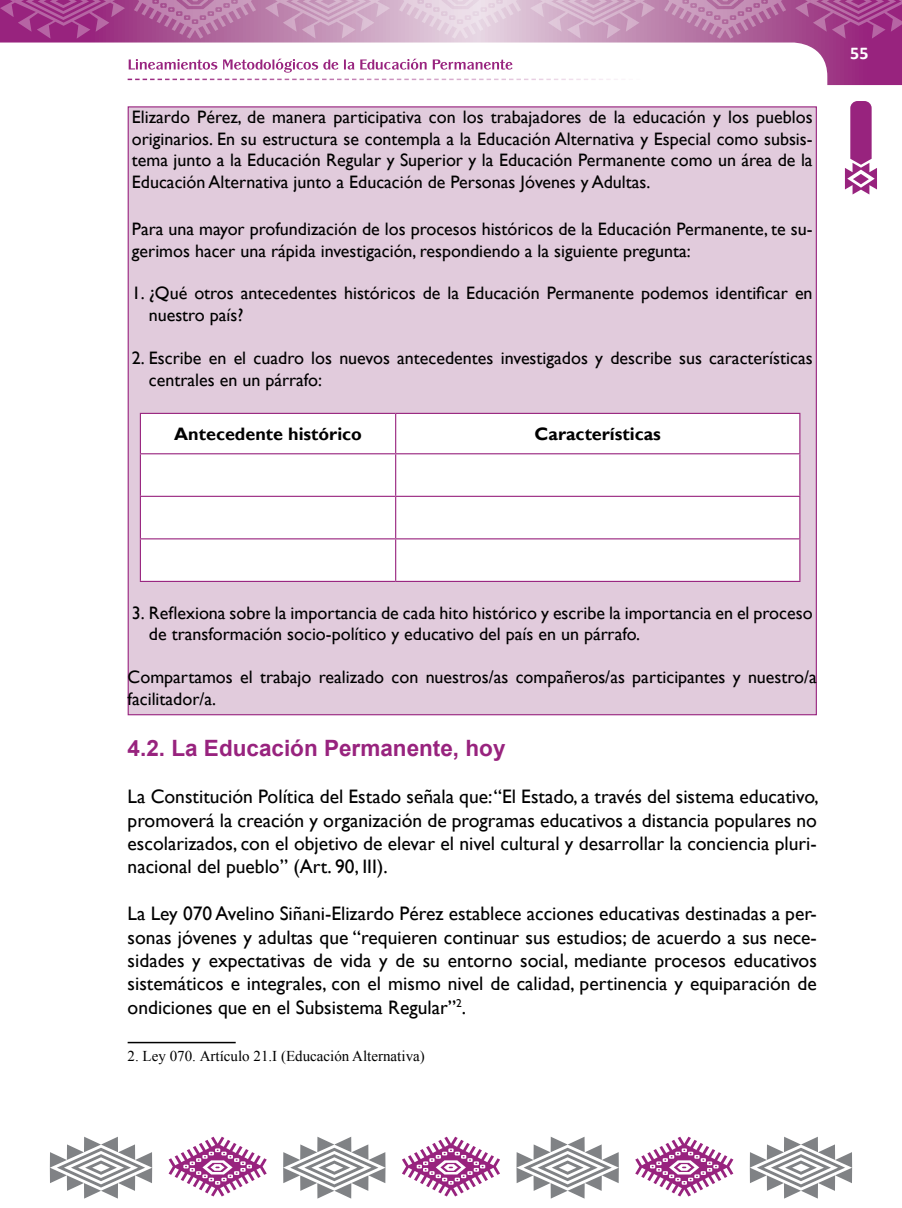
<style>
.page{position:relative;width:902px;height:1208px;background:#fff}
.page>*{position:absolute;margin:0;border:0;box-sizing:border-box;transform-origin:0 0}
.t1{font:700 22.5px "Arial";color:#98237e}
.t2{font:19.5px/23.4px "Gill Sans";color:#000;text-align:justify}
.t3{font:18px/21.6px "Gill Sans";color:#000}
.t4{font:700 18px "Gill Sans";color:#000}
.t5{font:700 18px "Calibri";color:#fff}
.t6{font:15px "Times New Roman";color:#000}
</style>
<div class="page">
<svg style="left:0;top:0;width:901px;height:85px"></svg>
<svg style="left:128px;top:79px;width:684px;height:1px"></svg>
<svg style="left:168px;top:1136px;width:99px;height:60px"></svg>
<svg style="left:402px;top:1136px;width:98px;height:60px"></svg>
<svg style="left:635px;top:1136px;width:98px;height:60px"></svg>
<svg style="left:283px;top:1136px;width:102px;height:62px"></svg>
<svg style="left:50px;top:1136px;width:102px;height:62px"></svg>
<svg style="left:516px;top:1136px;width:102px;height:62px"></svg>
<svg style="left:749px;top:1136px;width:103px;height:62px"></svg>
<svg style="left:399px;top:0;width:122px;height:39px;background:#e3cede"></svg>
<svg style="left:664px;top:0;width:122px;height:39px;background:#b879a7"></svg>
<svg style="left:134px;top:0;width:122px;height:39px;background:#b46ea2"></svg>
<svg style="left:530px;top:0;width:125px;height:39px;background:#cfa8c4"></svg>
<svg style="left:795px;top:0;width:106px;height:39px;background:#a5448e"></svg>
<svg style="left:0;top:0;width:125px;height:39px;background:#a13889"></svg>
<svg style="left:265px;top:0;width:125px;height:39px;background:#ca9ebe"></svg>
<svg style="left:129px;top:59px;width:383px;height:14px"></svg>
<div style="left:128px;top:106px;width:688px;height:609px;background:#e1cbdc;border:1px solid #98237e"></div>
<svg style="left:844px;top:101px;width:32px;height:93px"></svg>
<div style="left:141px;top:414px;width:658px;height:167px;background:#fff"></div>
<hr style="left:140px;top:414px;width:1px;height:39px;background:#98237e">
<hr style="left:140px;top:454px;width:1px;height:42px;background:#98237e">
<hr style="left:140px;top:497px;width:1px;height:41px;background:#98237e">
<hr style="left:140px;top:539px;width:1px;height:42px;background:#98237e">
<hr style="left:140px;top:413px;width:255px;height:1px;background:#98237e">
<hr style="left:395px;top:413px;width:405px;height:1px;background:#98237e">
<hr style="left:395px;top:414px;width:1px;height:39px;background:#98237e">
<hr style="left:799px;top:414px;width:1px;height:39px;background:#98237e">
<hr style="left:395px;top:454px;width:1px;height:42px;background:#98237e">
<hr style="left:799px;top:454px;width:1px;height:42px;background:#98237e">
<hr style="left:395px;top:497px;width:1px;height:41px;background:#98237e">
<hr style="left:799px;top:497px;width:1px;height:41px;background:#98237e">
<hr style="left:395px;top:539px;width:1px;height:42px;background:#98237e">
<hr style="left:799px;top:539px;width:1px;height:42px;background:#98237e">
<hr style="left:140px;top:453px;width:255px;height:1px;background:#98237e">
<hr style="left:395px;top:453px;width:405px;height:1px;background:#98237e">
<hr style="left:140px;top:496px;width:255px;height:1px;background:#98237e">
<hr style="left:395px;top:496px;width:405px;height:1px;background:#98237e">
<hr style="left:140px;top:538px;width:255px;height:1px;background:#98237e">
<hr style="left:395px;top:538px;width:405px;height:1px;background:#98237e">
<hr style="left:140px;top:581px;width:255px;height:1px;background:#98237e">
<hr style="left:395px;top:581px;width:405px;height:1px;background:#98237e">
<hr style="left:128px;top:1041px;width:108px;height:2px;background:#000">
<p class="t3" style="left:132px;top:106px;width:682px;text-align:justify">Elizardo Pérez, de manera participativa con los trabajadores de la educación y los pueblos originarios. En su estructura se contempla a la Educación Alternativa y Especial como subsis&shy;tema junto a la Educación Regular y Superior y la Educación Permanente como un área de la Educación Alternativa junto a Educación de Personas Jóvenes y Adultas.</p>
<p class="t3" style="left:132px;top:218px;width:682px">Para una mayor profundización de los procesos históricos de la Educación Permanente, te su&shy;gerimos hacer una rápida investigación, respondiendo a la siguiente pregunta:</p>
<p class="t3" style="left:149px;top:283px;width:665px;text-indent:-17px">1. ¿Qué otros antecedentes históricos de la Educación Permanente podemos identificar en nuestro país?</p>
<p class="t3" style="left:149px;top:347px;width:665px;text-indent:-17px">2. Escribe en el cuadro los nuevos antecedentes investigados y describe sus características centrales en un párrafo:</p>
<p class="t4" style="left:174px;top:423px;width:189px">Antecedente histórico</p>
<p class="t4" style="left:534px;top:423px;width:128px">Características</p>
<p class="t5" style="left:850px;top:41px;width:20px">55</p>
<p class="t3" style="left:149px;top:602px;width:665px;text-indent:-17px">3. Reflexiona sobre la importancia de cada hito histórico y escribe la importancia en el proceso de transformación socio-político y educativo del país en un párrafo.</p>
<p class="t3" style="left:128px;top:667px;width:690px">Compartamos el trabajo realizado con nuestros/as compañeros/as participantes y nuestro/a facilitador/a.</p>
<p class="t1" style="left:128px;top:733px;width:379px">4.2. La Educación Permanente, hoy</p>
<p class="t2" style="left:128px;top:785px;width:692px">La Constitución Política del Estado señala que: “El Estado, a través del sistema educativo, promoverá la creación y organización de programas educativos a distancia populares no escolarizados, con el objetivo de elevar el nivel cultural y desarrollar la conciencia pluri&shy;nacional del pueblo” (Art. 90, III).</p>
<p class="t2" style="left:128px;top:902px;width:690px">La Ley 070 Avelino Siñani-Elizardo Pérez establece acciones educativas destinadas a per&shy;sonas jóvenes y adultas que “requieren continuar sus estudios; de acuerdo a sus nece&shy;sidades y expectativas de vida y de su entorno social, mediante procesos educativos sistemáticos e integrales, con el mismo nivel de calidad, pertinencia y equiparación de ondiciones que en el Subsistema Regular”<sup>2</sup>.</p>
<p class="t6" style="left:128px;top:1045px;width:299px">2. Ley 070. Artículo 21.I (Educación Alternativa)</p>
</div>
